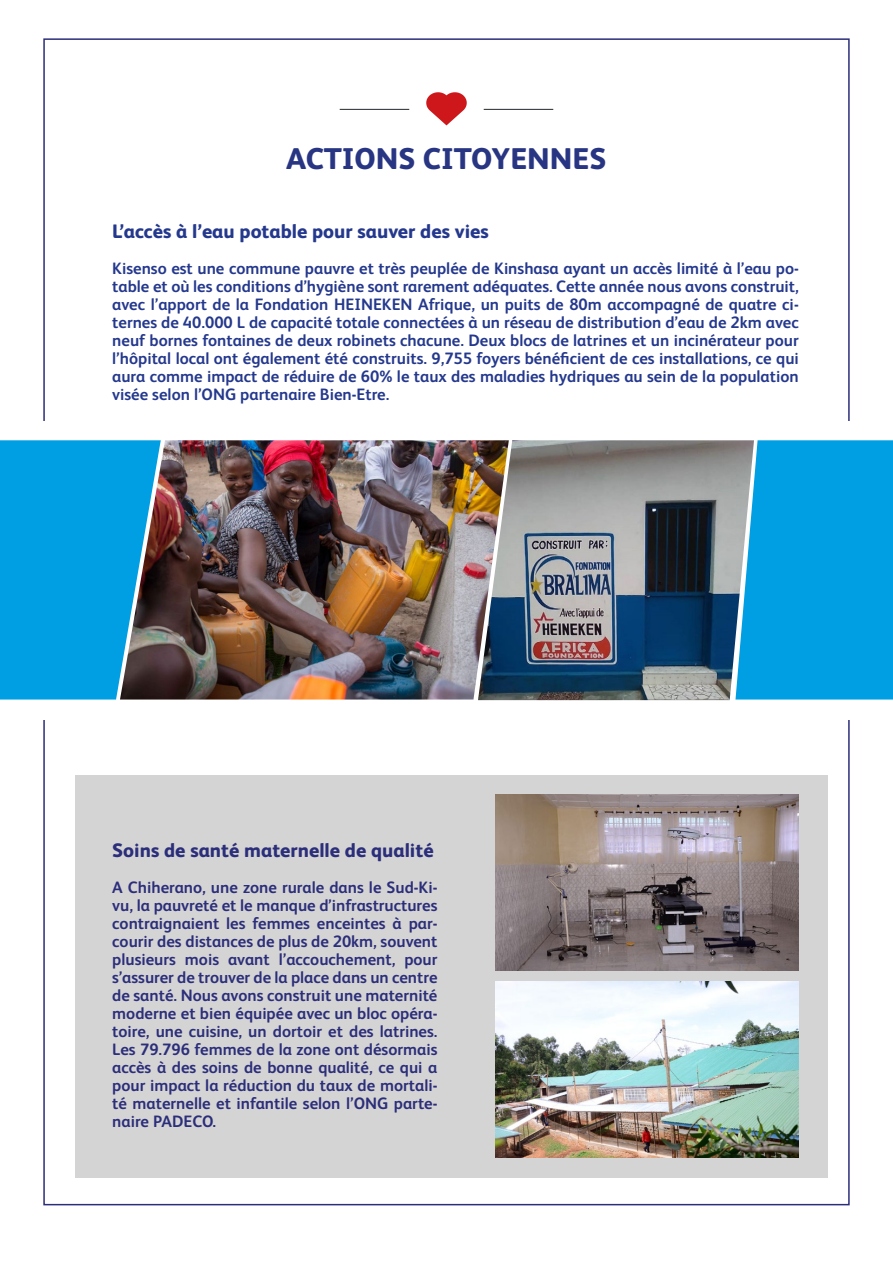
<style>
.page{position:relative;width:893px;height:1263px;background:#fff}
.page>*{position:absolute;margin:0;border:0;box-sizing:border-box;transform-origin:0 0}
.t1{font:800 30px "HEINEKEN Core";color:#283583}
.t2{font:800 19.5px "HEINEKEN Core";color:#24388d}
.t3{font:800 19.5px "HEINEKEN Core";color:#2b2e7a}
.t4{font:700 16.5px/18px "HEINEKEN Core";color:#24388d;text-align:justify}
.t5{font:700 16.5px/18px "HEINEKEN Core";color:#2b2e7a;text-align:justify}
</style>
<div class="page">
<div style="left:75px;top:776px;width:752px;height:402px;background:#d5d4d4"></div>
<img style="left:496px;top:794px;width:303px;height:176px">
<img style="left:496px;top:982px;width:303px;height:176px">
<img style="left:161px;top:440px;width:317px;height:259px">
<img style="left:478px;top:440px;width:276px;height:260px">
<svg style="left:0;top:440px;width:161px;height:259px;background:#0e94ce"></svg>
<svg style="left:735px;top:440px;width:158px;height:259px;background:#0ea1e0"></svg>
<hr style="left:340px;top:109px;width:69px;height:1px;background:#3b4045">
<hr style="left:484px;top:109px;width:69px;height:1px;background:#3b4045">
<svg style="left:426px;top:92px;width:41px;height:33px"></svg>
<p class="t1" style="left:286px;top:135px;width:322px">ACTIONS CITOYENNES</p>
<p class="t2" style="left:112px;top:216px;width:378px">L’accès à l’eau potable pour sauver des vies</p>
<p class="t4" style="left:112px;top:258px;width:688px">Kisenso est une commune pauvre et très peuplée de Kinshasa ayant un accès limité à l’eau po&shy;table et où les conditions d’hygiène sont rarement adéquates. Cette année nous avons construit, avec l’apport de la Fondation HEINEKEN Afrique, un puits de 80m accompagné de quatre ci&shy;ternes de 40.000 L de capacité totale connectées à un réseau de distribution d’eau de 2km avec neuf bornes fontaines de deux robinets chacune. Deux blocs de latrines et un incinérateur pour l’hôpital local ont également été construits. 9,755 foyers bénéficient de ces installations, ce qui aura comme impact de réduire de 60% le taux des maladies hydriques au sein de la population visée selon l’ONG partenaire Bien-Etre.</p>
<p class="t3" style="left:112px;top:835px;width:323px">Soins de santé maternelle de qualité</p>
<p class="t5" style="left:112px;top:877px;width:327px">A Chiherano, une zone rurale dans le Sud-Ki&shy;vu, la pauvreté et le manque d’infrastructures contraignaient les femmes enceintes à par&shy;courir des distances de plus de 20km, souvent plusieurs mois avant l’accouchement, pour s’assurer de trouver de la place dans un centre de santé. Nous avons construit une maternité moderne et bien équipée avec un bloc opéra&shy;toire, une cuisine, un dortoir et des latrines.<br>Les 79.796 femmes de la zone ont désormais accès à des soins de bonne qualité, ce qui a pour impact la réduction du taux de mortali&shy;té maternelle et infantile selon l’ONG parte&shy;naire PADECO.</p>
</div>
